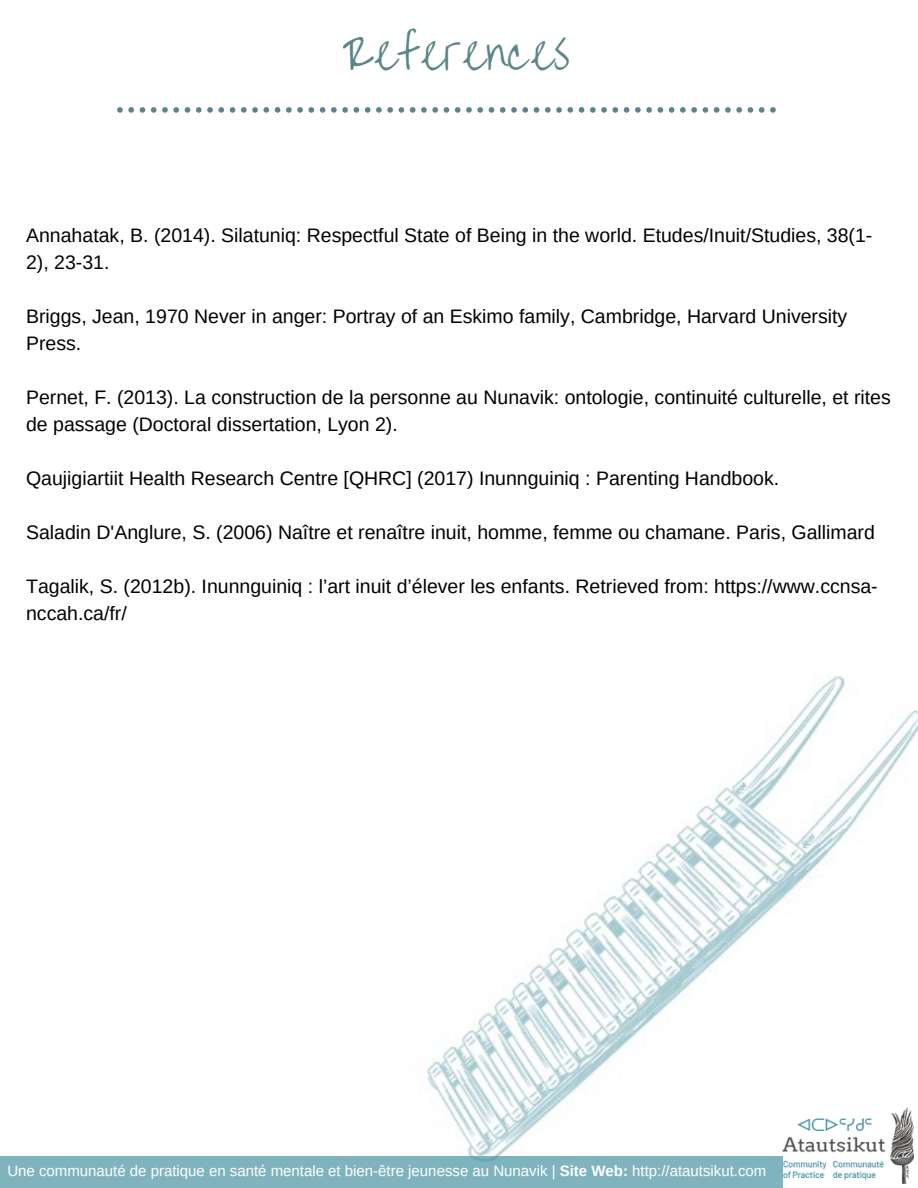
<style>
.page{position:relative;width:918px;height:1188px;background:#fff}
.page>*{position:absolute;margin:0;border:0;box-sizing:border-box;transform-origin:0 0}
.t1{font:45px "Overthe Rainbow";color:#5b858a}
.t2{font:19.5px/27px "Arimo";color:#000}
.t3{font:15px "Arimo";color:#fff}
.s1{font-weight:700}
</style>
<div class="page">
<img style="left:427px;top:676px;width:491px;height:484px">
<img style="left:783px;top:1107px;width:130px;height:77px">
<div style="left:0;top:1156px;width:783px;height:32px;background:#7fb4bf"></div>
<svg style="left:117px;top:107px;width:659px;height:6px"></svg>
<p class="t1" style="left:343px;top:28px;width:229px">References</p>
<p class="t2" style="left:26px;top:221px;width:848px">Annahatak, B. (2014). Silatuniq: Respectful State of Being in the world. Etudes/Inuit/Studies, 38(1-<br>2), 23-31.</p>
<p class="t2" style="left:26px;top:302px;width:823px">Briggs, Jean, 1970 Never in anger: Portray of an Eskimo family, Cambridge, Harvard University<br>Press.</p>
<p class="t2" style="left:26px;top:383px;width:866px">Pernet, F. (2013). La construction de la personne au Nunavik: ontologie, continuité culturelle, et rites de passage (Doctoral dissertation, Lyon 2).</p>
<p class="t2" style="left:26px;top:464px;width:755px">Qaujigiartiit Health Research Centre [QHRC] (2017) Inunnguiniq : Parenting Handbook.</p>
<p class="t2" style="left:26px;top:518px;width:850px">Saladin D'Anglure, S. (2006) Naître et renaître inuit, homme, femme ou chamane. Paris, Gallimard</p>
<p class="t2" style="left:26px;top:572px;width:853px">Tagalik, S. (2012b). Inunnguiniq : l’art inuit d’élever les enfants. Retrieved from: https://www.ccnsa&shy;nccah.ca/fr/</p>
<p class="t3" style="left:7px;top:1163px;width:760px">Une communauté de pratique en santé mentale et bien-être jeunesse au Nunavik | <span class="s1">Site Web:</span> http://atautsikut.com</p>
</div>
